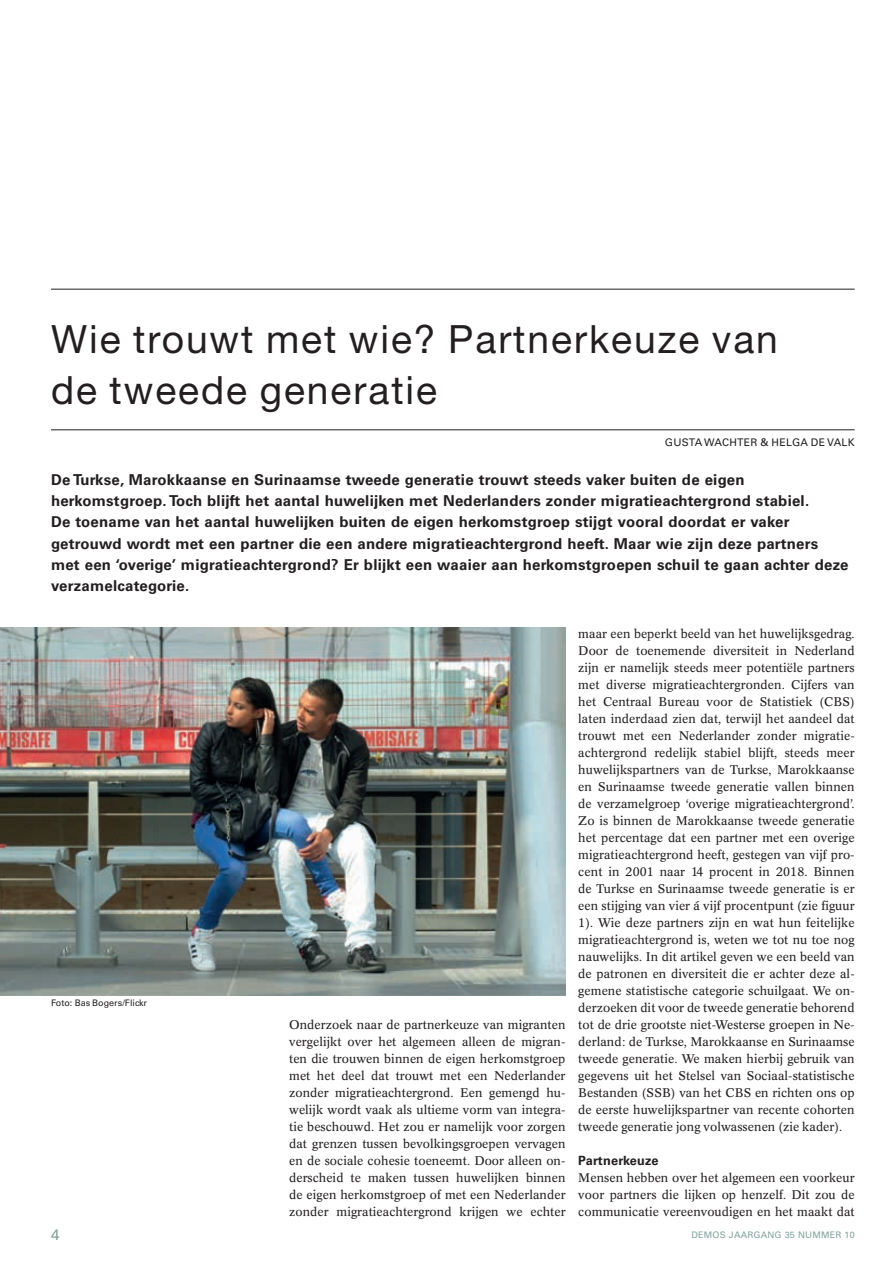
<style>
.page{position:relative;width:893px;height:1263px;background:#fff}
.page>*{position:absolute;margin:0;border:0;box-sizing:border-box;transform-origin:0 0}
.t1{font:39px/51px "Helvetica Neue";letter-spacing:.05em;color:#231f20}
.t2{font:700 15px/21.3px "Univers";letter-spacing:.015em;color:#231f20}
.t3{font:15px "Univers";color:#80a29a}
.t4{font:700 12.75px "Univers";letter-spacing:.015em;color:#231f20}
.t5{font:12.3px/17px "Concorde BE";letter-spacing:.005em;color:#231f20;text-align:justify}
.t6{font:10.5px "Univers";letter-spacing:.025em;color:#231f20}
.t7{font:9px "Univers";letter-spacing:.02em;color:#80a29a}
.t8{font:9px "Univers";color:#231f20}
</style>
<div class="page">
<hr style="left:51px;top:429px;width:804px;height:1px;background:#231f20">
<hr style="left:51px;top:289px;width:804px;height:1px;background:#231f20">
<img style="left:0;top:627px;width:566px;height:368px">
<h1 class="t1" style="left:51px;top:313px;width:728px">Wie trouwt met wie? Partnerkeuze van de tweede generatie</h1>
<p class="t6" style="left:665px;top:436px;width:191px">GUSTA WACHTER &amp; HELGA DE VALK</p>
<p class="t2" style="left:51px;top:469px;width:799px">De Turkse, Marokkaanse en Surinaamse tweede generatie trouwt steeds vaker buiten de eigen herkomstgroep. Toch blijft het aantal huwelijken met Nederlanders zonder migratieachtergrond stabiel.<br>De toename van het aantal huwelijken buiten de eigen herkomstgroep stijgt vooral doordat er vaker getrouwd wordt met een partner die een andere migratieachtergrond heeft. Maar wie zijn deze partners met een ‘overige’ migratieachtergrond? Er blijkt een waaier aan herkomstgroepen schuil te gaan achter deze verzamelcategorie.</p>
<p class="t8" style="left:51px;top:997px;width:98px">Foto: Bas Bogers/Flickr</p>
<p class="t5" style="left:289px;top:1016px;width:278px">Onderzoek naar de partnerkeuze van migranten vergelijkt over het algemeen alleen de migran&shy;ten die trouwen binnen de eigen herkomstgroep met het deel dat trouwt met een Nederlander zonder migratieachtergrond. Een gemengd hu&shy;welijk wordt vaak als ultieme vorm van integra&shy;tie beschouwd. Het zou er namelijk voor zorgen dat grenzen tussen bevolkingsgroepen vervagen en de sociale cohesie toeneemt. Door alleen on&shy;derscheid te maken tussen huwelijken binnen de eigen herkomstgroep of met een Nederlander zonder migratieachtergrond krijgen we echter</p>
<p class="t5" style="left:578px;top:625px;width:278px">maar een beperkt beeld van het huwelijksgedrag.<br>Door de toenemende diversiteit in Nederland zijn er namelijk steeds meer potentiële partners met diverse migratieachtergronden. Cijfers van het Centraal Bureau voor de Statistiek (CBS) laten inderdaad zien dat, terwijl het aandeel dat trouwt met een Nederlander zonder migratie&shy;achtergrond redelijk stabiel blijft, steeds meer huwelijkspartners van de Turkse, Marokkaanse en Surinaamse tweede generatie vallen binnen de verzamelgroep ‘overige migratieachtergrond’.<br>Zo is binnen de Marokkaanse tweede generatie het percentage dat een partner met een overige migratieachtergrond heeft, gestegen van vijf pro&shy;cent in 2001 naar 14 procent in 2018. Binnen de Turkse en Surinaamse tweede generatie is er een stijging van vier á vijf procentpunt (zie figuur 1). Wie deze partners zijn en wat hun feitelijke migratieachtergrond is, weten we tot nu toe nog nauwelijks. In dit artikel geven we een beeld van de patronen en diversiteit die er achter deze al&shy;gemene statistische categorie schuilgaat. We on&shy;derzoeken dit voor de tweede generatie behorend tot de drie grootste niet-Westerse groepen in Ne&shy;derland: de Turkse, Marokkaanse en Surinaamse tweede generatie. We maken hierbij gebruik van gegevens uit het Stelsel van Sociaal-statistische Bestanden (SSB) van het CBS en richten ons op de eerste huwelijkspartner van recente cohorten tweede generatie jong volwassenen (zie kader).</p>
<p class="t4" style="left:578px;top:1153px;width:82px">Partnerkeuze</p>
<p class="t5" style="left:578px;top:1170px;width:278px">Mensen hebben over het algemeen een voorkeur voor partners die lijken op henzelf. Dit zou de communicatie vereenvoudigen en het maakt dat</p>
<p class="t3" style="left:51px;top:1225px;width:10px">4</p>
<p class="t7" style="left:691px;top:1229px;width:165px">DEMOS JAARGANG 35 NUMMER 10</p>
</div>
